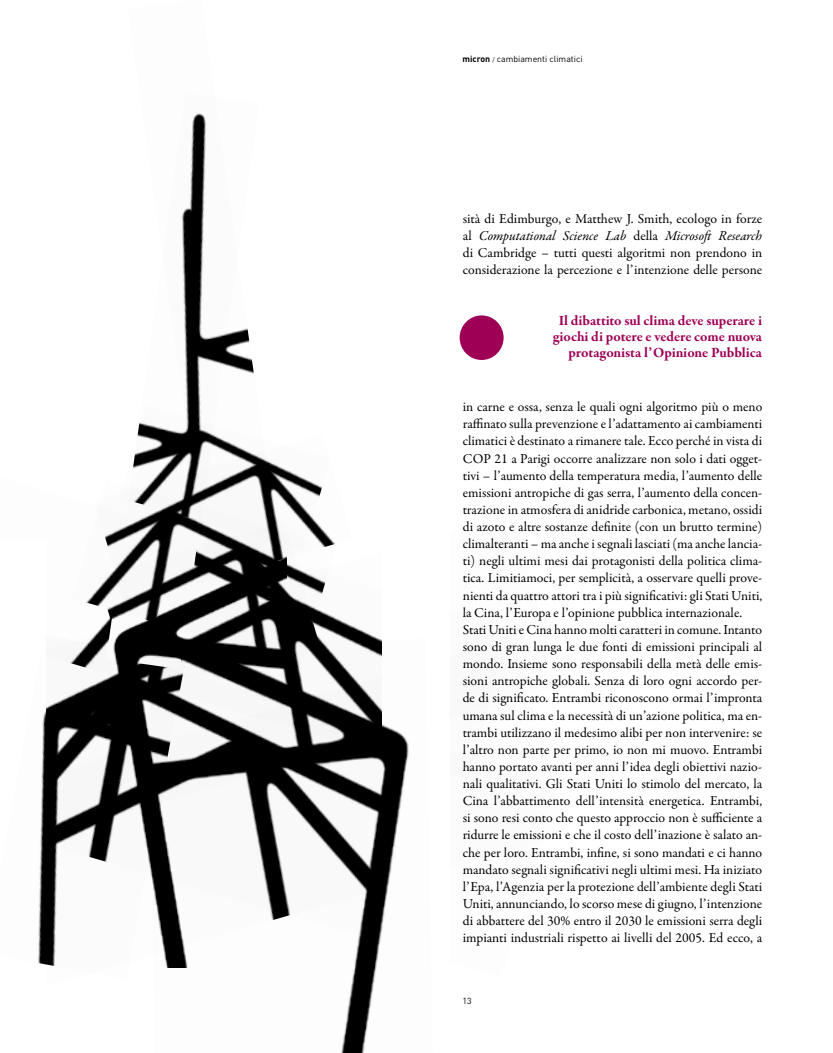
<style>
.page{position:relative;width:833px;height:1053px;background:#fff}
.page>*{position:absolute;margin:0;border:0;box-sizing:border-box;transform-origin:0 0}
.t1{font:700 14.38px/16.2px "Garamond Premr Pro";color:#9e0055;text-align:right}
.t2{font:13.75px/17.1px "Garamond Premr Pro";color:#000;text-align:justify}
.t3{font:8.75px "DIN";color:#000}
.s1{font-weight:700}
.s2{font-size:6.25px}
.s3{font-style:italic}
</style>
<div class="page">
<div style="left:459px;top:315px;width:44px;height:45px;background:#9e0055;border-radius:50%"></div>
<img style="left:86px;top:479px;width:250px;height:159px">
<img style="left:190px;top:113px;width:17px;height:67px">
<img style="left:96px;top:180px;width:190px;height:458px">
<img style="left:38px;top:635px;width:147px;height:331px">
<img style="left:148px;top:638px;width:261px;height:414px">
<p class="t3" style="left:462px;top:54px;width:121px"><span class="s1">micron</span> <span class="s2">/</span> cambiamenti climatici</p>
<p class="t2" style="left:463px;top:210px;width:301px">sità di Edimburgo, e Matthew J. Smith, ecologo in forze al <span class="s3">Computational Science Lab</span> della <span class="s3">Microsoft Research </span>di Cambridge – tutti questi algoritmi non prendono in considerazione la percezione e l’intenzione delle persone</p>
<p class="t1" style="left:553px;top:312px;width:211px">Il dibattito sul clima deve superare i giochi di potere e vedere come nuova protagonista l’Opinione Pubblica</p>
<p class="t2" style="left:463px;top:398px;width:301px;text-align:left">in carne e ossa, senza le quali ogni algoritmo più o meno raffinato sulla prevenzione e l’adattamento ai cambiamenti climatici è destinato a rimanere tale. Ecco perché in vista di COP 21 a Parigi occorre analizzare non solo i dati ogget&shy;tivi – l’aumento della temperatura media, l’aumento delle emissioni antropiche di gas serra, l’aumento della concen&shy;trazione in atmosfera di anidride carbonica, metano, ossidi di azoto e altre sostanze definite (con un brutto termine) climalteranti – ma anche i segnali lasciati (ma anche lancia&shy;ti) negli ultimi mesi dai protagonisti della politica clima&shy;tica. Limitiamoci, per semplicità, a osservare quelli prove&shy;nienti da quattro attori tra i più significativi: gli Stati Uniti, la Cina, l’Europa e l’opinione pubblica internazionale.<br>Stati Uniti e Cina hanno molti caratteri in comune. Intanto sono di gran lunga le due fonti di emissioni principali al mondo. Insieme sono responsabili della metà delle emis&shy;sioni antropiche globali. Senza di loro ogni accordo per&shy;de di significato. Entrambi riconoscono ormai l’impronta umana sul clima e la necessità di un’azione politica, ma en&shy;trambi utilizzano il medesimo alibi per non intervenire: se l’altro non parte per primo, io non mi muovo. Entrambi hanno portato avanti per anni l’idea degli obiettivi nazio&shy;nali qualitativi. Gli Stati Uniti lo stimolo del mercato, la Cina l’abbattimento dell’intensità energetica. Entrambi, si sono resi conto che questo approccio non è sufficiente a ridurre le emissioni e che il costo dell’inazione è salato an&shy;che per loro. Entrambi, infine, si sono mandati e ci hanno mandato segnali significativi negli ultimi mesi. Ha iniziato l’Epa, l’Agenzia per la protezione dell’ambiente degli Stati Uniti, annunciando, lo scorso mese di giugno, l’intenzione di abbattere del 30% entro il 2030 le emissioni serra degli impianti industriali rispetto ai livelli del 2005. Ed ecco, a</p>
<p class="t3" style="left:462px;top:995px;width:11px">13</p>
</div>
